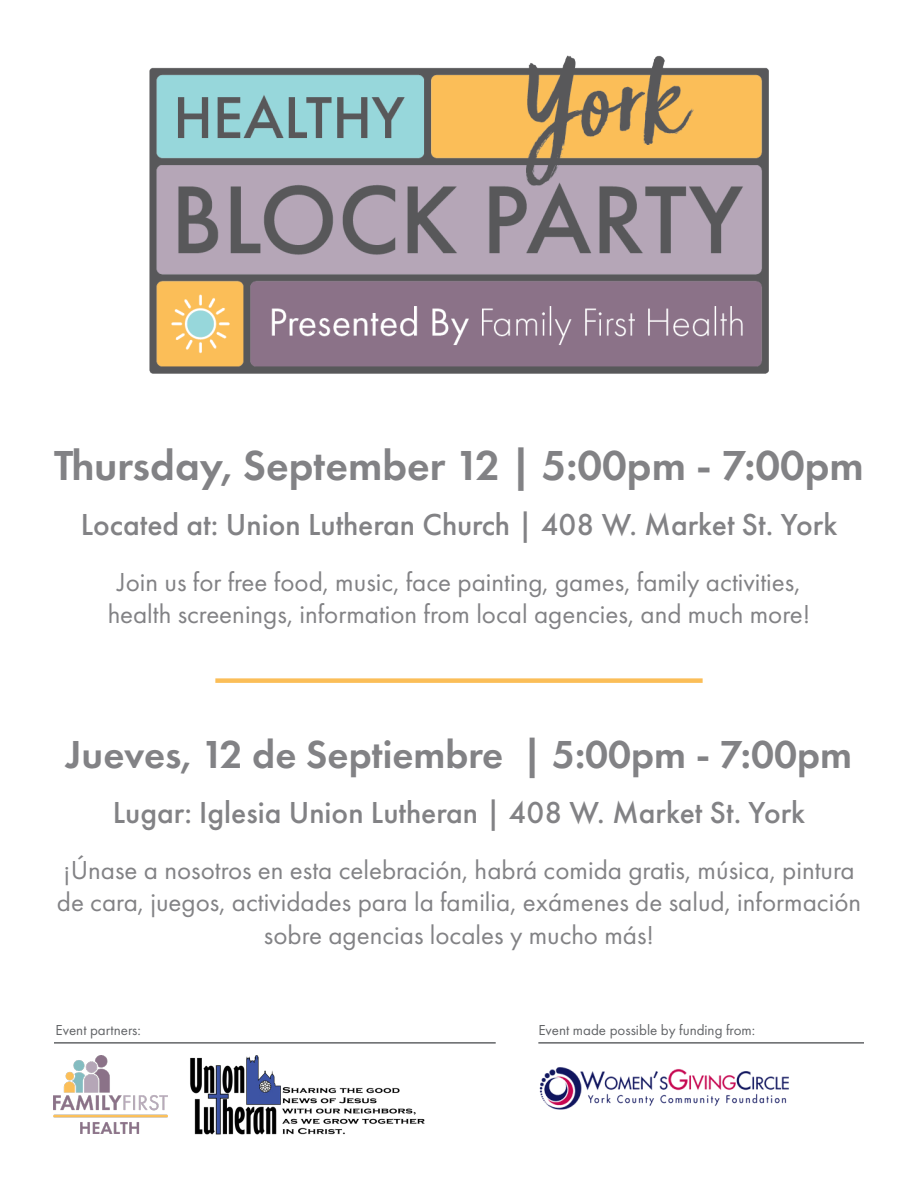
<style>
.page{position:relative;width:918px;height:1188px;background:#fff}
.page>*{position:absolute;margin:0;border:0;box-sizing:border-box;transform-origin:0 0}
.t1{font:600 43.5px "Futura PT";color:#828285}
.t2{font:600 40.5px "Futura PT";color:#828285}
.t3{font:500 31.5px "Futura PT";color:#828285}
.t4{font:27px/32.4px "Futura PT";color:#828285;text-align:center}
.t5{font:15px "Futura PT";color:#636568}
</style>
<div class="page">
<img style="left:149px;top:55px;width:620px;height:319px">
<div style="left:215px;top:678px;width:488px;height:5px;background:#fbbe58"></div>
<hr style="left:54px;top:1042px;width:442px;height:2px;background:#636568">
<hr style="left:538px;top:1042px;width:326px;height:2px;background:#636568">
<img style="left:539px;top:1067px;width:250px;height:43px">
<img style="left:190px;top:1056px;width:234px;height:79px">
<img style="left:54px;top:1056px;width:114px;height:78px">
<p class="t1" style="left:54px;top:438px;width:811px">Thursday, September 12 | 5:00pm - 7:00pm</p>
<p class="t3" style="left:81px;top:506px;width:758px">Located at: Union Lutheran Church | 408 W. Market St. York</p>
<p class="t4" style="left:118px;top:566px;width:684px">Join us for free food, music, face painting, games, family activities,</p>
<p class="t4" style="left:108px;top:598px;width:704px">health screenings, information from local agencies, and much more!</p>
<p class="t2" style="left:66px;top:729px;width:788px">Jueves, 12 de Septiembre | 5:00pm - 7:00pm</p>
<p class="t3" style="left:113px;top:794px;width:694px">Lugar: Iglesia Union Lutheran | 408 W. Market St. York</p>
<p class="t4" style="left:57px;top:854px;width:806px">¡Únase a nosotros en esta celebración, habrá comida gratis, música, pintura de cara, juegos, actividades para la familia, exámenes de salud, información sobre agencias locales y mucho más!</p>
<p class="t5" style="left:56px;top:1021px;width:87px">Event partners:</p>
<p class="t5" style="left:538px;top:1021px;width:218px">Event made possible by funding from:</p>
</div>
